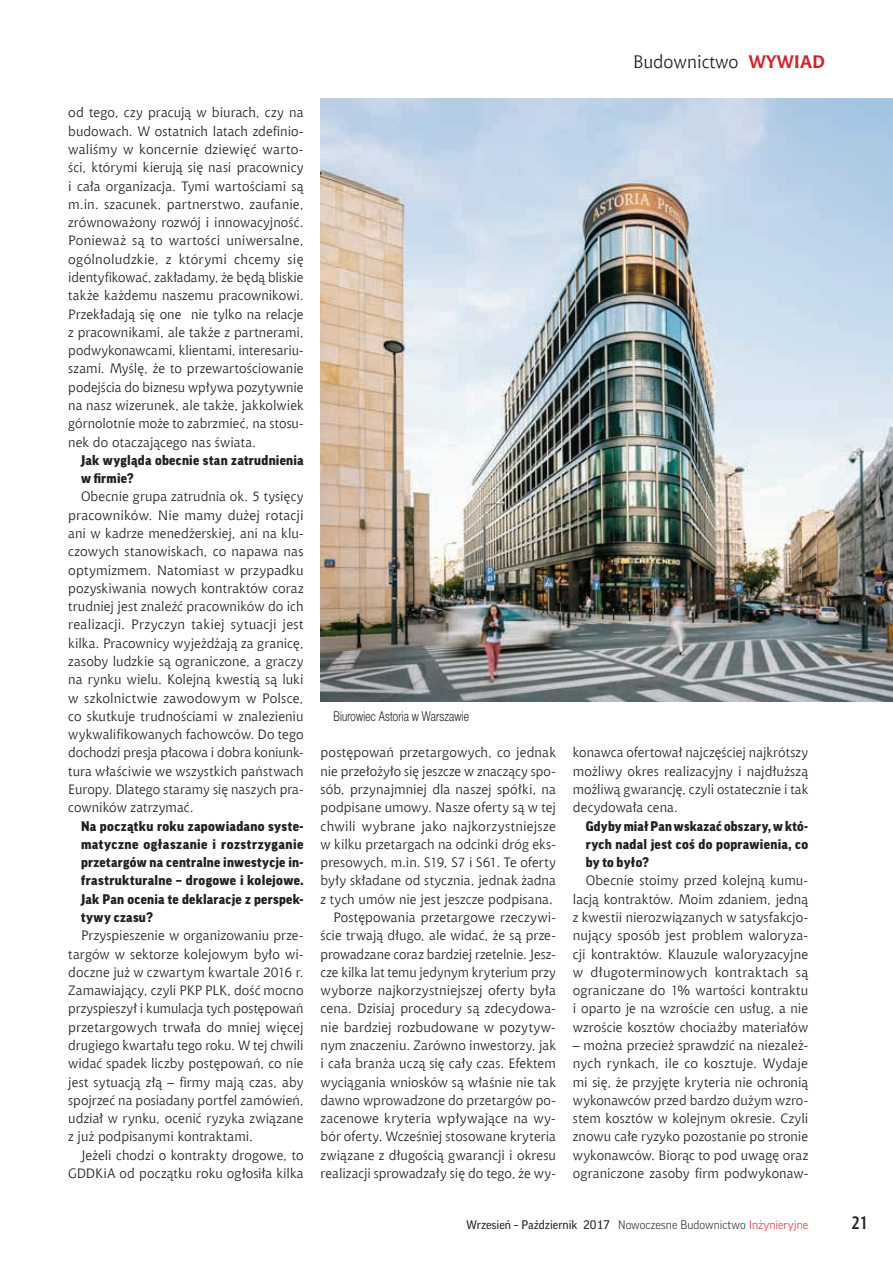
<style>
.page{position:relative;width:893px;height:1263px;background:#fff}
.page>*{position:absolute;margin:0;border:0;box-sizing:border-box;transform-origin:0 0}
.t1{font:18px "Chianti EU";color:#231f20}
.t2{font:700 18px "Aerton Cnd EFN";color:#231f20}
.t3{font:13.5px/18.3px "Chianti EU";letter-spacing:.01em;color:#231f20;text-align:justify}
.t4{font:900 13.5px/18.3px "Good Pro";letter-spacing:.02em;color:#231f20;text-align:justify}
.t5{font:13.5px "Switzer Cnd EFN Light";letter-spacing:.015em;color:#231f20;scale:.9 1}
.t6{font:12px "Good Pro";color:#231f20}
.s1{font-weight:700;color:#d1232a}
.s2{font-weight:300}
.s3{font-weight:300;color:#d1232a}
</style>
<div class="page">
<img style="left:321px;top:99px;width:572px;height:603px">
<p class="t3" style="left:68px;top:103px;width:237px">od tego, czy pracują w biurach, czy na budowach. W ostatnich latach zdefinio&shy;waliśmy w koncernie dziewięć warto&shy;ści, którymi kierują się nasi pracownicy i cała organizacja. Tymi wartościami są m.in. szacunek, partnerstwo, zaufanie, zrównoważony rozwój i innowacyjność.<br>Ponieważ są to wartości uniwersalne, ogólnoludzkie, z którymi chcemy się identyfikować, zakładamy, że będą bliskie także każdemu naszemu pracownikowi.<br>Przekładają się one nie tylko na relacje z pracownikami, ale także z partnerami, podwykonawcami, klientami, interesariu&shy;szami. Myślę, że to przewartościowanie podejścia do biznesu wpływa pozytywnie na nasz wizerunek, ale także, jakkolwiek górnolotnie może to zabrzmieć, na stosu&shy;nek do otaczającego nas świata.</p>
<p class="t4" style="left:81px;top:451px;width:224px">Jak wygląda obecnie stan zatrudnienia w firmie?</p>
<p class="t3" style="left:68px;top:487px;width:237px;text-indent:13px">Obecnie grupa zatrudnia ok. 5 tysięcy pracowników. Nie mamy dużej rotacji ani w kadrze menedżerskiej, ani na klu&shy;czowych stanowiskach, co napawa nas optymizmem. Natomiast w przypadku pozyskiwania nowych kontraktów coraz trudniej jest znaleźć pracowników do ich realizacji. Przyczyn takiej sytuacji jest kilka. Pracownicy wyjeżdżają za granicę, zasoby ludzkie są ograniczone, a graczy na rynku wielu. Kolejną kwestią są luki w szkolnictwie zawodowym w Polsce, co skutkuje trudnościami w znalezieniu wykwalifikowanych fachowców. Do tego dochodzi presja płacowa i dobra koniunk&shy;tura właściwie we wszystkich państwach Europy. Dlatego staramy się naszych pra&shy;cowników zatrzymać.</p>
<p class="t4" style="left:81px;top:816px;width:224px">Na początku roku zapowiadano syste&shy;matyczne ogłaszanie i rozstrzyganie przetargów na centralne inwestycje in&shy;frastrukturalne – drogowe i kolejowe.<br>Jak Pan ocenia te deklaracje z perspek&shy;tywy czasu?</p>
<p class="t3" style="left:68px;top:926px;width:237px;text-indent:13px">Przyspieszenie w organizowaniu prze&shy;targów w sektorze kolejowym było wi&shy;doczne już w czwartym kwartale 2016 r.<br>Zamawiający, czyli PKP PLK, dość mocno przyspieszył i kumulacja tych postępowań przetargowych trwała do mniej więcej drugiego kwartału tego roku. W tej chwili widać spadek liczby postępowań, co nie jest sytuacją złą – firmy mają czas, aby spojrzeć na posiadany portfel zamówień, udział w rynku, ocenić ryzyka związane z już podpisanymi kontraktami.</p>
<p class="t3" style="left:68px;top:1146px;width:237px;text-align:right">Jeżeli chodzi o kontrakty drogowe, to<br>GDDKiA od początku roku ogłosiła kilka</p>
<h1 class="t1" style="left:633px;top:51px;width:193px">Budownictwo <span class="s1">WYWIAD</span></h1>
<p class="t5" style="left:333px;top:708px;width:152px">Biurowiec Astoria w Warszawie</p>
<p class="t3" style="left:321px;top:743px;width:237px;text-align:right">postępowań przetargowych, co jednak nie przełożyło się jeszcze w znaczący spo&shy;sób, przynajmniej dla naszej spółki, na podpisane umowy. Nasze oferty są w tej chwili wybrane jako najkorzystniejsze w kilku przetargach na odcinki dróg eks&shy;presowych, m.in. S19, S7 i S61. Te oferty były składane od stycznia, jednak żadna z tych umów nie jest jeszcze podpisana.<br>Postępowania przetargowe rzeczywi&shy;ście trwają długo, ale widać, że są prze&shy;prowadzane coraz bardziej rzetelnie. Jesz&shy;cze kilka lat temu jedynym kryterium przy wyborze najkorzystniejszej oferty była cena. Dzisiaj procedury są zdecydowa&shy;nie bardziej rozbudowane w pozytyw&shy;nym znaczeniu. Zarówno inwestorzy, jak i cała branża uczą się cały czas. Efektem wyciągania wniosków są właśnie nie tak dawno wprowadzone do przetargów po&shy;zacenowe kryteria wpływające na wy&shy;bór oferty. Wcześniej stosowane kryteria związane z długością gwarancji i okresu realizacji sprowadzały się do tego, że wy-</p>
<p class="t3" style="left:573px;top:743px;width:237px">konawca ofertował najczęściej najkrótszy możliwy okres realizacyjny i najdłuższą możliwą gwarancję, czyli ostatecznie i tak decydowała cena.</p>
<p class="t4" style="left:586px;top:816px;width:224px">Gdyby miał Pan wskazać obszary, w któ&shy;rych nadal jest coś do poprawienia, co by to było?</p>
<p class="t3" style="left:573px;top:871px;width:237px;text-indent:13px">Obecnie stoimy przed kolejną kumu&shy;lacją kontraktów. Moim zdaniem, jedną z kwestii nierozwiązanych w satysfakcjo&shy;nujący sposób jest problem waloryza&shy;cji kontraktów. Klauzule waloryzacyjne w długoterminowych kontraktach są ograniczane do 1% wartości kontraktu i oparto je na wzroście cen usług, a nie wzroście kosztów chociażby materiałów</p>
<p class="t3" style="left:573px;top:1036px;width:237px">– można przecież sprawdzić na niezależ&shy;nych rynkach, ile co kosztuje. Wydaje mi się, że przyjęte kryteria nie ochronią wykonawców przed bardzo dużym wzro&shy;stem kosztów w kolejnym okresie. Czyli znowu całe ryzyko pozostanie po stronie wykonawców. Biorąc to pod uwagę oraz ograniczone zasoby firm podwykonaw-</p>
<p class="t6" style="left:466px;top:1218px;width:343px">Wrzesień – Październik 2017 <span class="s2">Nowoczesne Budownictwo</span> <span class="s3">Inżynieryjne</span></p>
<h1 class="t2" style="left:851px;top:1212px;width:18px">21</h1>
</div>
